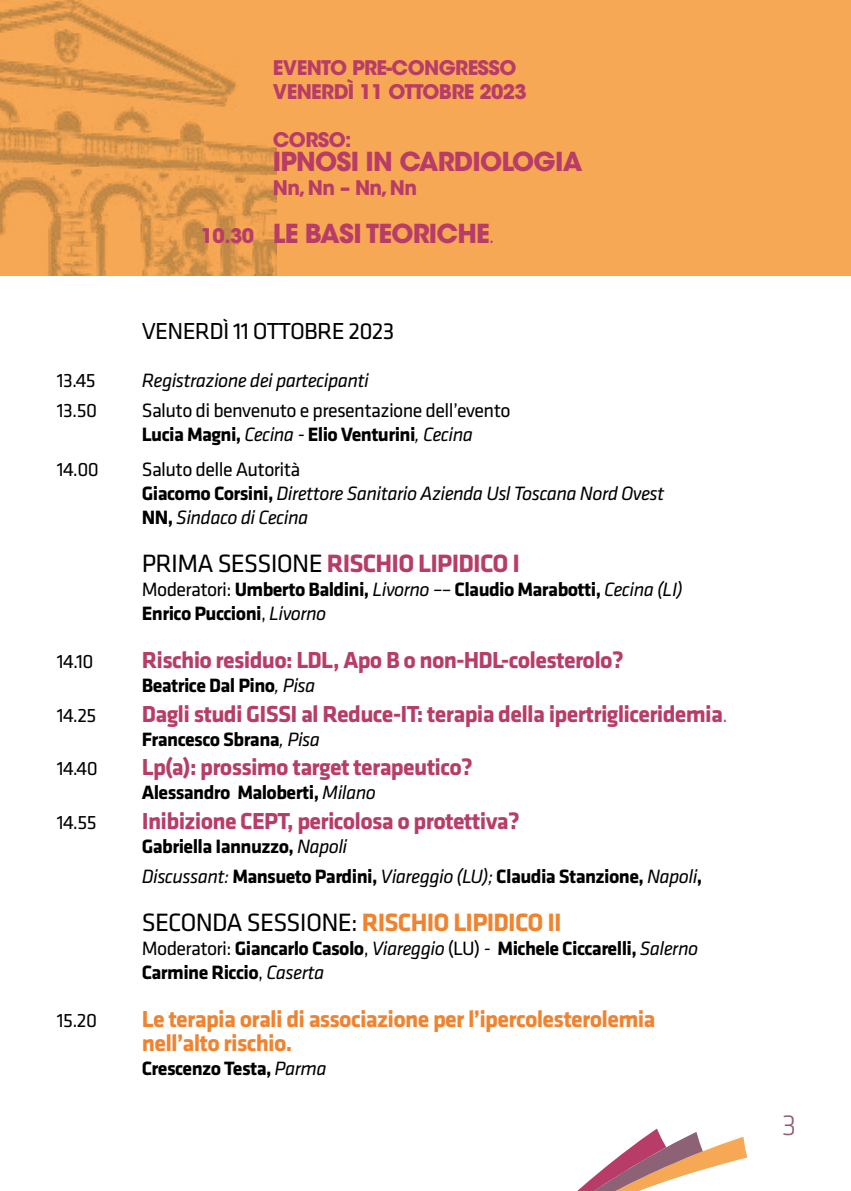
<style>
.page{position:relative;width:851px;height:1191px;background:#fff}
.page>*{position:absolute;margin:0;border:0;box-sizing:border-box;transform-origin:0 0}
.t1{font:300 30px "Klavika";color:#8d6176}
.t2{font:700 26px "ITC Avant Garde Std";letter-spacing:-.03em;color:#b83c68}
.t3{font:700 26px "Klavika";letter-spacing:-.03em;color:#f0832f}
.t4{font:700 26px "Klavika";letter-spacing:-.03em;color:#b83c68}
.t5{font:700 24px "Klavika";letter-spacing:-.03em;color:#b83c68}
.t6{font:700 24px/24px "Klavika";letter-spacing:-.03em;color:#f0832f}
.t7{font:24px "Klavika";letter-spacing:-.03em;color:#000}
.t8{font:700 20px/24px "Klavika";letter-spacing:-.03em;color:#000}
.t9{font:italic 20px/24px "Klavika";letter-spacing:-.03em;color:#000}
.t10{font:20px/24px "Klavika";letter-spacing:-.03em;color:#000}
.t11{font:700 20px/24px "ITC Avant Garde Std";letter-spacing:-.03em;color:#b83c68}
.s1{font-size:20px}
.s2{font-family:"Klavika";font-weight:400;font-size:20px}
.s3{font-weight:700}
.s4{font-style:italic}
.s5{font-style:normal}
.s6{font-weight:700;font-style:normal}
.s7{font-weight:400;color:#000}
.s8{font-weight:400}
.s9{font-weight:400;font-style:italic}
.s10{font-weight:400;font-size:20px}
</style>
<div class="page">
<svg style="left:577px;top:1128px;width:170px;height:63px"></svg>
<div style="left:0;top:0;width:850px;height:275px;background:#f7a854"></div>
<img style="left:0;top:1px;width:276px;height:274px">
<p class="t11" style="left:273px;top:55px;width:255px">EVENTO PRE-CONGRESSO<br>VENERDÌ 11 OTTOBRE 2023</p>
<p class="t11" style="left:273px;top:127px;width:80px">CORSO:</p>
<h2 class="t2" style="left:273px;top:144px;width:311px">IPNOSI IN CARDIOLOGIA</h2>
<p class="t11" style="left:273px;top:175px;width:146px">Nn, Nn – Nn, Nn</p>
<h2 class="t2" style="left:201px;top:216px;width:295px"><span class="s1">10.30</span> LE BASI TEORICHE<span class="s2">.</span></h2>
<p class="t7" style="left:142px;top:318px;width:254px">VENERDÌ 11 OTTOBRE 2023</p>
<p class="t10" style="left:57px;top:368px;width:41px">13.45</p>
<p class="t9" style="left:142px;top:368px;width:228px">Registrazione dei partecipanti</p>
<p class="t10" style="left:57px;top:398px;width:42px">13.50</p>
<p class="t10" style="left:142px;top:398px;width:370px">Saluto di benvenuto e presentazione dell’evento<br><span class="s3">Lucia Magni,</span> <span class="s4">Cecina -</span> <span class="s3">Elio Venturini</span><span class="s4">, Cecina</span></p>
<p class="t10" style="left:57px;top:457px;width:44px">14.00</p>
<p class="t9" style="left:142px;top:457px;width:524px"><span class="s5">Saluto delle Autorità<br></span><span class="s6">Giacomo Corsini,</span> Direttore Sanitario Azienda Usl Toscana Nord Ovest<br><span class="s6">NN,</span> Sindaco di Cecina</p>
<h2 class="t4" style="left:142px;top:549px;width:379px"><span class="s7">PRIMA SESSIONE</span> RISCHIO LIPIDICO I</h2>
<p class="t8" style="left:142px;top:577px;width:542px"><span class="s8">Moderatori:</span> Umberto Baldini, <span class="s9">Livorno –</span><span class="s8">–</span> Claudio Marabotti, <span class="s9">Cecina (LI)<br></span>Enrico Puccioni<span class="s8">,</span> <span class="s9">Livorno</span></p>
<p class="t10" style="left:57px;top:649px;width:38px">14.10</p>
<p class="t5" style="left:142px;top:647px;width:483px">Rischio residuo: LDL, Apo B o non-HDL-colesterolo?</p>
<p class="t8" style="left:142px;top:673px;width:175px">Beatrice Dal Pino<span class="s9">, Pisa</span></p>
<p class="t10" style="left:57px;top:703px;width:41px">14.25</p>
<p class="t5" style="left:142px;top:700px;width:587px">Dagli studi GISSI al Reduce-IT: terapia della ipertrigliceridemia<span class="s10">.</span></p>
<p class="t8" style="left:142px;top:727px;width:180px">Francesco Sbrana<span class="s9">, Pisa</span></p>
<p class="t10" style="left:57px;top:757px;width:43px">14.40</p>
<p class="t5" style="left:142px;top:754px;width:332px">Lp(a): prossimo target terapeutico?</p>
<p class="t8" style="left:142px;top:781px;width:235px">Alessandro Maloberti, <span class="s9">Milano</span></p>
<p class="t10" style="left:57px;top:810px;width:41px">14.55</p>
<p class="t5" style="left:142px;top:808px;width:379px">Inibizione CEPT, pericolosa o protettiva?</p>
<p class="t8" style="left:142px;top:832px;width:562px;line-height:29.6px">Gabriella Iannuzzo, <span class="s9">Napoli<br>Discussant:</span> Mansueto Pardini, <span class="s9">Viareggio (LU);</span> Claudia Stanzione, <span class="s9">Napoli</span>,</p>
<h2 class="t3" style="left:142px;top:908px;width:421px"><span class="s7">SECONDA SESSIONE:</span> RISCHIO LIPIDICO II</h2>
<p class="t8" style="left:142px;top:936px;width:557px"><span class="s8">Moderatori:</span> Giancarlo Casolo<span class="s8">,</span> <span class="s9">Viareggio</span> <span class="s8">(LU)</span> <span class="s9">-</span> Michele Ciccarelli, <span class="s9">Salerno<br></span>Carmine Riccio<span class="s8">,</span> <span class="s9">Caserta</span></p>
<p class="t10" style="left:57px;top:1008px;width:42px">15.20</p>
<p class="t6" style="left:142px;top:1007px;width:515px">Le terapia orali di associazione per l’ipercolesterolemia nell’alto rischio.</p>
<p class="t8" style="left:142px;top:1056px;width:186px">Crescenzo Testa, <span class="s9">Parma</span></p>
<h1 class="t1" style="left:781px;top:1109px;width:16px">3</h1>
</div>
